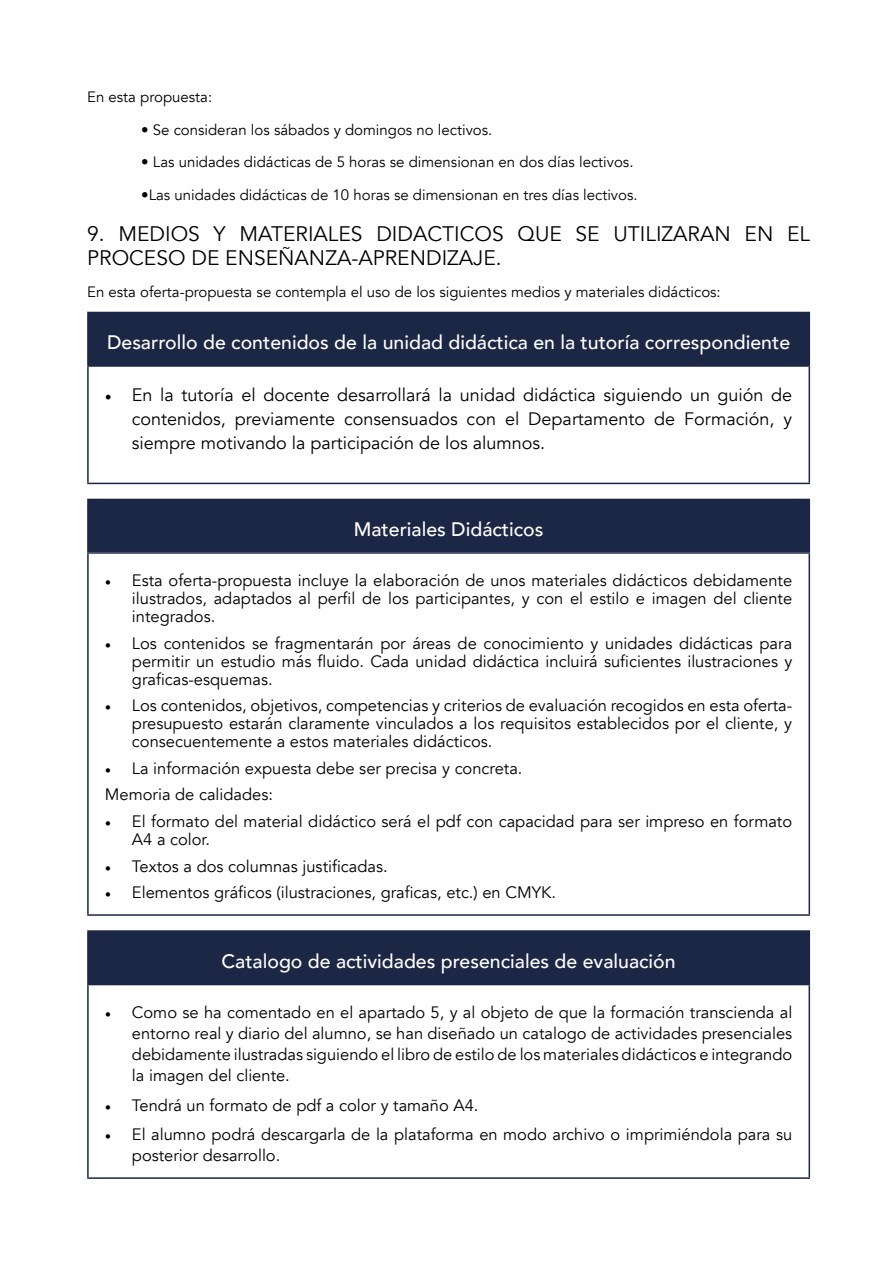
<style>
.page{position:relative;width:893px;height:1263px;background:#fff}
.page>*{position:absolute;margin:0;border:0;box-sizing:border-box;transform-origin:0 0}
.t1{font:21px/24px "Avenir";color:#000}
.t2{font:500 19.5px "Avenir";color:#fff}
.t3{font:18px/24px "Avenir";color:#000;text-align:justify}
.t4{font:16.5px/18px "Avenir";color:#000;text-align:justify}
.t5{font:15px "Avenir";color:#000}
.s1{font-family:"Minion Pro"}
</style>
<div class="page">
<div style="left:88px;top:312px;width:721px;height:54px;background:#1c2645"></div>
<hr style="left:87px;top:365px;width:723px;height:2px;background:#1c2645">
<hr style="left:87px;top:367px;width:2px;height:116px;background:#1c2645">
<hr style="left:808px;top:367px;width:2px;height:116px;background:#1c2645">
<hr style="left:87px;top:483px;width:723px;height:1px;background:#1c2645">
<hr style="left:87px;top:312px;width:723px;height:1px;background:#1c2645">
<hr style="left:87px;top:313px;width:2px;height:52px;background:#1c2645">
<hr style="left:808px;top:313px;width:2px;height:52px;background:#1c2645">
<div style="left:88px;top:499px;width:721px;height:54px;background:#1c2645"></div>
<hr style="left:87px;top:552px;width:723px;height:2px;background:#1c2645">
<hr style="left:87px;top:554px;width:2px;height:360px;background:#1c2645">
<hr style="left:808px;top:554px;width:2px;height:360px;background:#1c2645">
<hr style="left:87px;top:914px;width:723px;height:2px;background:#1c2645">
<hr style="left:87px;top:499px;width:723px;height:1px;background:#1c2645">
<hr style="left:87px;top:500px;width:2px;height:52px;background:#1c2645">
<hr style="left:808px;top:500px;width:2px;height:52px;background:#1c2645">
<div style="left:88px;top:931px;width:721px;height:53px;background:#1c2645"></div>
<hr style="left:87px;top:984px;width:723px;height:1px;background:#1c2645">
<hr style="left:87px;top:985px;width:2px;height:192px;background:#1c2645">
<hr style="left:808px;top:985px;width:2px;height:192px;background:#1c2645">
<hr style="left:87px;top:1177px;width:723px;height:2px;background:#1c2645">
<hr style="left:87px;top:930px;width:723px;height:2px;background:#1c2645">
<hr style="left:87px;top:932px;width:2px;height:52px;background:#1c2645">
<hr style="left:808px;top:932px;width:2px;height:52px;background:#1c2645">
<p class="t5" style="left:87px;top:88px;width:127px">En esta propuesta:</p>
<p class="t5" style="left:141px;top:121px;width:353px">• Se consideran los sábados y domingos no lectivos.</p>
<p class="t5" style="left:141px;top:153px;width:494px">• Las unidades didácticas de 5 horas se dimensionan en dos días lectivos.</p>
<p class="t5" style="left:141px;top:186px;width:498px">•Las unidades didácticas de 10 horas se dimensionan en tres días lectivos.</p>
<p class="t1" style="left:87px;top:222px;width:724px">9. MEDIOS Y MATERIALES DIDACTICOS QUE SE UTILIZARAN EN EL<br>PROCESO DE ENSEÑANZA-APRENDIZAJE.</p>
<p class="t5" style="left:87px;top:283px;width:635px">En esta oferta-propuesta se contempla el uso de los siguientes medios y materiales didácticos:</p>
<p class="t2" style="left:107px;top:325px;width:685px">Desarrollo de contenidos de la unidad didáctica en la tutoría correspondiente</p>
<p class="t3" style="left:132px;top:383px;width:662px;text-indent:-27px"><span class="s1">•</span> En la tutoría el docente desarrollará la unidad didáctica siguiendo un guión de contenidos, previamente consensuados con el Departamento de Formación, y siempre motivando la participación de los alumnos.</p>
<p class="t2" style="left:354px;top:512px;width:191px">Materiales Didácticos</p>
<p class="t4" style="left:132px;top:572px;width:662px;text-indent:-27px"><span class="s1">•</span> Esta oferta-propuesta incluye la elaboración de unos materiales didácticos debidamente ilustrados, adaptados al perfil de los participantes, y con el estilo e imagen del cliente integrados.</p>
<p class="t4" style="left:132px;top:635px;width:662px;text-indent:-27px"><span class="s1">•</span> Los contenidos se fragmentarán por áreas de conocimiento y unidades didácticas para permitir un estudio más fluido. Cada unidad didáctica incluirá suficientes ilustraciones y graficas-esquemas.</p>
<p class="t4" style="left:132px;top:697px;width:662px;text-indent:-27px"><span class="s1">•</span> Los contenidos, objetivos, competencias y criterios de evaluación recogidos en esta oferta&shy;presupuesto estarán claramente vinculados a los requisitos establecidos por el cliente, y consecuentemente a estos materiales didácticos.</p>
<p class="t4" style="left:105px;top:755px;width:419px;line-height:26.5px"><span class="s1">•</span> La información expuesta debe ser precisa y concreta.<br>Memoria de calidades:</p>
<p class="t4" style="left:132px;top:813px;width:662px;text-indent:-27px"><span class="s1">•</span> El formato del material didáctico será el pdf con capacidad para ser impreso en formato<br>A4 a color.</p>
<p class="t4" style="left:105px;top:857px;width:284px"><span class="s1">•</span> Textos a dos columnas justificadas.</p>
<p class="t4" style="left:105px;top:884px;width:453px"><span class="s1">•</span> Elementos gráficos (ilustraciones, graficas, etc.) en CMYK.</p>
<p class="t2" style="left:222px;top:944px;width:456px">Catalogo de actividades presenciales de evaluación</p>
<p class="t4" style="left:132px;top:1002px;width:662px;line-height:21px;text-indent:-27px"><span class="s1">•</span> Como se ha comentado en el apartado 5, y al objeto de que la formación transcienda al entorno real y diario del alumno, se han diseñado un catalogo de actividades presenciales debidamente ilustradas siguiendo el libro de estilo de los materiales didácticos e integrando la imagen del cliente.</p>
<p class="t4" style="left:105px;top:1096px;width:375px"><span class="s1">•</span> Tendrá un formato de pdf a color y tamaño A4.</p>
<p class="t4" style="left:132px;top:1124px;width:662px;line-height:21px;text-indent:-27px"><span class="s1">•</span> El alumno podrá descargarla de la plataforma en modo archivo o imprimiéndola para su posterior desarrollo.</p>
</div>
